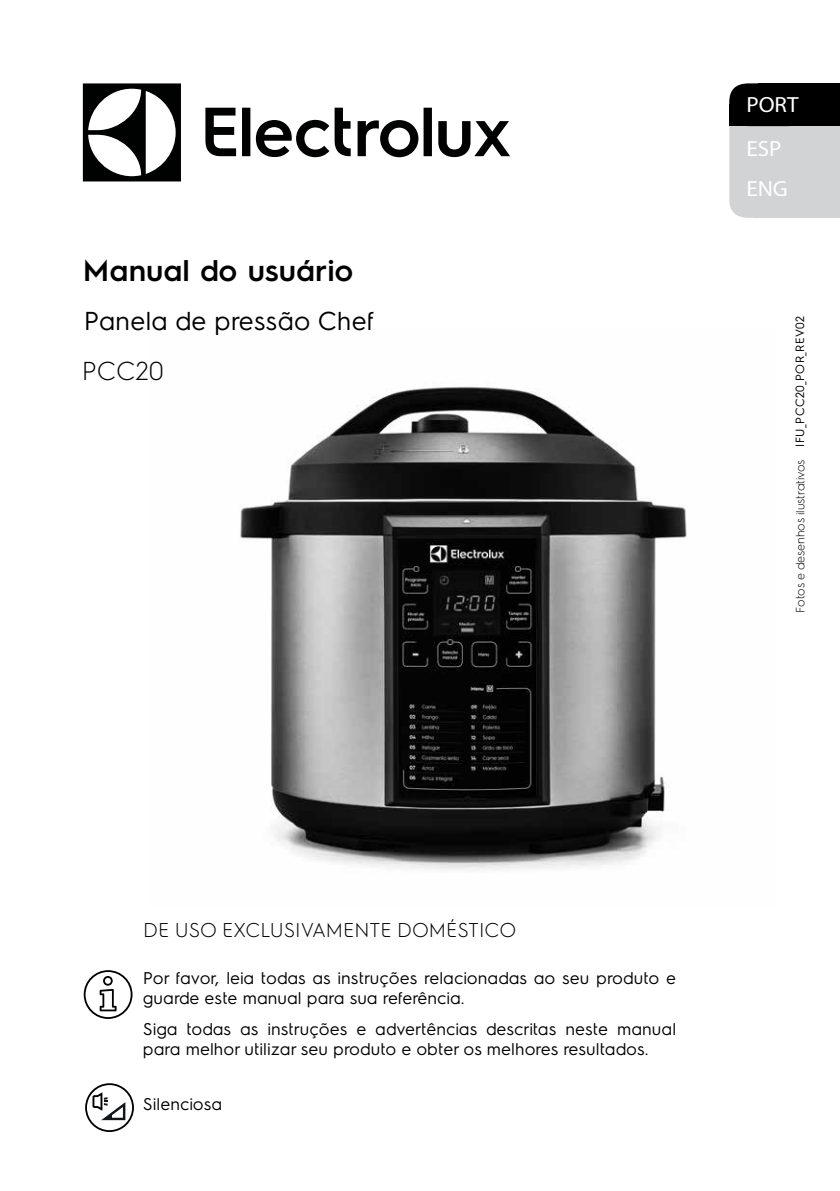
<style>
.page{position:relative;width:840px;height:1191px;background:#fff}
.page>*{position:absolute;margin:0;border:0;box-sizing:border-box;transform-origin:0 0}
.t1{font:600 30px "Electrolux Sans";color:#000}
.t2{font:26px "Electrolux Sans";color:#000}
.t3{font:300 26px "Electrolux Sans";color:#000}
.t4{font:22px/40.4px "Myriad Pro";color:#fff;scale:1.05 1}
.t5{font:300 20px "Electrolux Sans";color:#000}
.t6{font:17px/20px "Electrolux Sans";color:#000}
.t7{font:300 12px "Electrolux Sans";color:#000}
.s1{font-weight:400}
</style>
<div class="page">
<img style="left:240px;top:386px;width:447px;height:485px">
<svg style="left:83px;top:83px;width:98px;height:98px"></svg>
<svg style="left:205px;top:108px;width:31px;height:48px"></svg>
<svg style="left:242px;top:108px;width:8px;height:48px"></svg>
<svg style="left:256px;top:108px;width:94px;height:49px"></svg>
<svg style="left:357px;top:108px;width:74px;height:49px"></svg>
<svg style="left:438px;top:121px;width:72px;height:36px"></svg>
<svg style="left:84px;top:970px;width:48px;height:49px"></svg>
<div style="left:753px;top:83px;width:72px;height:135px;background:#d1d3d4"></div>
<svg style="left:729px;top:83px;width:61px;height:135px"></svg>
<div style="left:757px;top:83px;width:68px;height:43px;background:#000"></div>
<div style="left:729px;top:104px;width:96px;height:22px;background:#000"></div>
<div style="left:823px;top:83px;width:16px;height:43px;background:#000"></div>
<div style="left:813px;top:126px;width:26px;height:92px;background:#d1d3d4"></div>
<svg style="left:85px;top:1083px;width:49px;height:49px"></svg>
<h1 class="t1" style="left:83px;top:250px;width:272px">Manual do usuário</h1>
<h2 class="t2" style="left:84px;top:303px;width:292px">Panela de pressão Chef</h2>
<h2 class="t3" style="left:82px;top:353px;width:84px">PCC20</h2>
<p class="t4" style="left:746px;top:84px;width:51px">PORT</p>
<p class="t4" style="left:746px;top:128px;width:41px">ESP<br>ENG</p>
<p class="t7" style="left:791px;top:613px;width:299px;rotate:-90deg">Fotos e desenhos ilustrativos <span class="s1">IFU_PCC20_POR_REV02</span></p>
<p class="t5" style="left:143px;top:916px;width:374px">DE USO EXCLUSIVAMENTE DOMÉSTICO</p>
<p class="t6" style="left:143px;top:966px;width:534px">Por favor, leia todas as instruções relacionadas ao seu produto e guarde este manual para sua referência.</p>
<p class="t6" style="left:143px;top:1018px;width:534px">Siga todas as instruções e advertências descritas neste manual para melhor utilizar seu produto e obter os melhores resultados.</p>
<p class="t6" style="left:143px;top:1092px;width:81px">Silenciosa</p>
</div>
